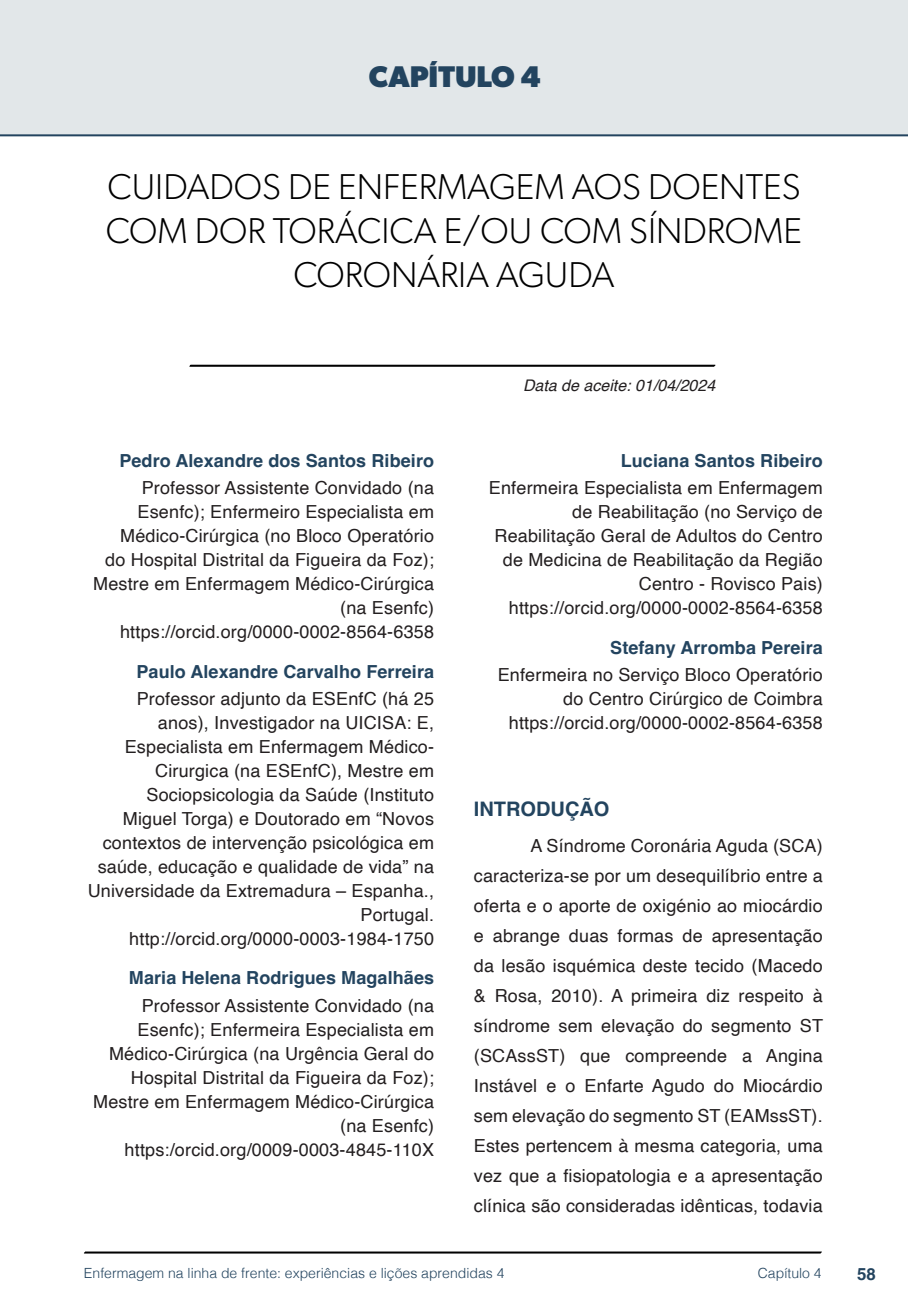
<style>
.page{position:relative;width:908px;height:1304px;background:#fff}
.page>*{position:absolute;margin:0;border:0;box-sizing:border-box;transform-origin:0 0}
.nome_artigos{font:300 36px/44px "Gibson";color:#000;text-align:center}
.capítulos{font:700 30px "Gibson";color:#23445f}
.TITULOS{font:700 20px "Helvetica";color:#23445f}
.info_autores{font:18px/24px "Helvetica";letter-spacing:.01em;color:#231f20;text-align:right}
.txt{font:18px/30px "Helvetica";letter-spacing:.01em;color:#231f20;text-align:justify}
.nome_autores{font:700 18px "Helvetica";letter-spacing:.005em;color:#23445f}
.t1{font:700 16.8px "Helvetica";color:#23445f}
.t2{font:italic 16px "Helvetica";color:#231f20}
.t3{font:300 14px "Helvetica";color:#23445f}
</style>
<div class="page">
<svg style="left:84px;top:1251px;width:737px;height:3px;background:#515151"></svg>
<div style="left:0;top:0;width:907px;height:136px;background:#e2e7e9"></div>
<svg style="left:189px;top:364px;width:526px;height:3px;background:#4f4f4f"></svg>
<div style="left:44px;top:72px;width:68px;height:61px;background:#e2e7e9"></div>
<p class="capítulos" style="left:369px;top:58px;width:173px">CAPÍTULO 4</p>
<p class="nome_artigos" style="left:106px;top:164px;width:697px">CUIDADOS DE ENFERMAGEM AOS DOENTES<br>COM DOR TORÁCICA E/OU COM SÍNDROME<br>CORONÁRIA AGUDA</p>
<p class="nome_autores" style="left:119px;top:450px;width:316px">Pedro Alexandre dos Santos Ribeiro</p>
<p class="info_autores" style="left:93px;top:477px;width:342px">Professor Assistente Convidado (na Esenfc); Enfermeiro Especialista em Médico-Cirúrgica (no Bloco Operatório<br>do Hospital Distrital da Figueira da Foz); Mestre em Enfermagem Médico-Cirúrgica (na Esenfc)</p>
<p class="info_autores" style="left:120px;top:621px;width:315px">https://orcid.org/0000-0002-8564-6358</p>
<p class="nome_autores" style="left:136px;top:660px;width:299px">Paulo Alexandre Carvalho Ferreira</p>
<p class="info_autores" style="left:88px;top:687px;width:348px">Professor adjunto da ESEnfC (há 25 anos), Investigador na UICISA: E, Especialista em Enfermagem Médico-Cirurgica (na ESEnfC), Mestre em Sociopsicologia da Saúde (Instituto<br>Miguel Torga) e Doutorado em “Novos contextos de intervenção psicológica em saúde, educação e qualidade de vida” na Universidade da Extremadura – Espanha., Portugal.</p>
<p class="info_autores" style="left:129px;top:927px;width:306px">http://orcid.org/0000-0003-1984-1750</p>
<p class="nome_autores" style="left:129px;top:967px;width:306px">Maria Helena Rodrigues Magalhães</p>
<p class="info_autores" style="left:93px;top:994px;width:342px">Professor Assistente Convidado (na Esenfc); Enfermeira Especialista em Médico-Cirúrgica (na Urgência Geral do Hospital Distrital da Figueira da Foz); Mestre em Enfermagem Médico-Cirúrgica (na Esenfc)</p>
<p class="info_autores" style="left:125px;top:1138px;width:311px">https:/orcid.org/0009-0003-4845-110X</p>
<p class="t2" style="left:523px;top:373px;width:194px">Data de aceite: 01/04/2024</p>
<p class="nome_autores" style="left:620px;top:450px;width:203px">Luciana Santos Ribeiro</p>
<p class="info_autores" style="left:488px;top:477px;width:335px">Enfermeira Especialista em Enfermagem de Reabilitação (no Serviço de Reabilitação Geral de Adultos do Centro de Medicina de Reabilitação da Região Centro - Rovisco Pais)</p>
<p class="info_autores" style="left:508px;top:597px;width:315px">https://orcid.org/0000-0002-8564-6358</p>
<p class="nome_autores" style="left:610px;top:636px;width:214px">Stefany Arromba Pereira</p>
<p class="info_autores" style="left:497px;top:663px;width:326px">Enfermeira no Serviço Bloco Operatório do Centro Cirúrgico de Coimbra</p>
<p class="info_autores" style="left:508px;top:711px;width:315px">https://orcid.org/0000-0002-8564-6358</p>
<p class="TITULOS" style="left:473px;top:797px;width:137px">INTRODUÇÃO</p>
<p class="txt" style="left:473px;top:831px;width:350px;text-indent:57px">A Síndrome Coronária Aguda (SCA) caracteriza-se por um desequilíbrio entre a oferta e o aporte de oxigénio ao miocárdio e abrange duas formas de apresentação da lesão isquémica deste tecido (Macedo &amp; Rosa, 2010). A primeira diz respeito à síndrome sem elevação do segmento ST (SCAssST) que compreende a Angina Instável e o Enfarte Agudo do Miocárdio sem elevação do segmento ST (EAMssST).<br>Estes pertencem à mesma categoria, uma vez que a fisiopatologia e a apresentação clínica são consideradas idênticas, todavia</p>
<p class="t3" style="left:84px;top:1261px;width:422px">Enfermagem na linha de frente: experiências e lições aprendidas 4</p>
<p class="t3" style="left:757px;top:1261px;width:65px">Capítulo 4</p>
<p class="t1" style="left:856px;top:1264px;width:20px">58</p>
</div>
